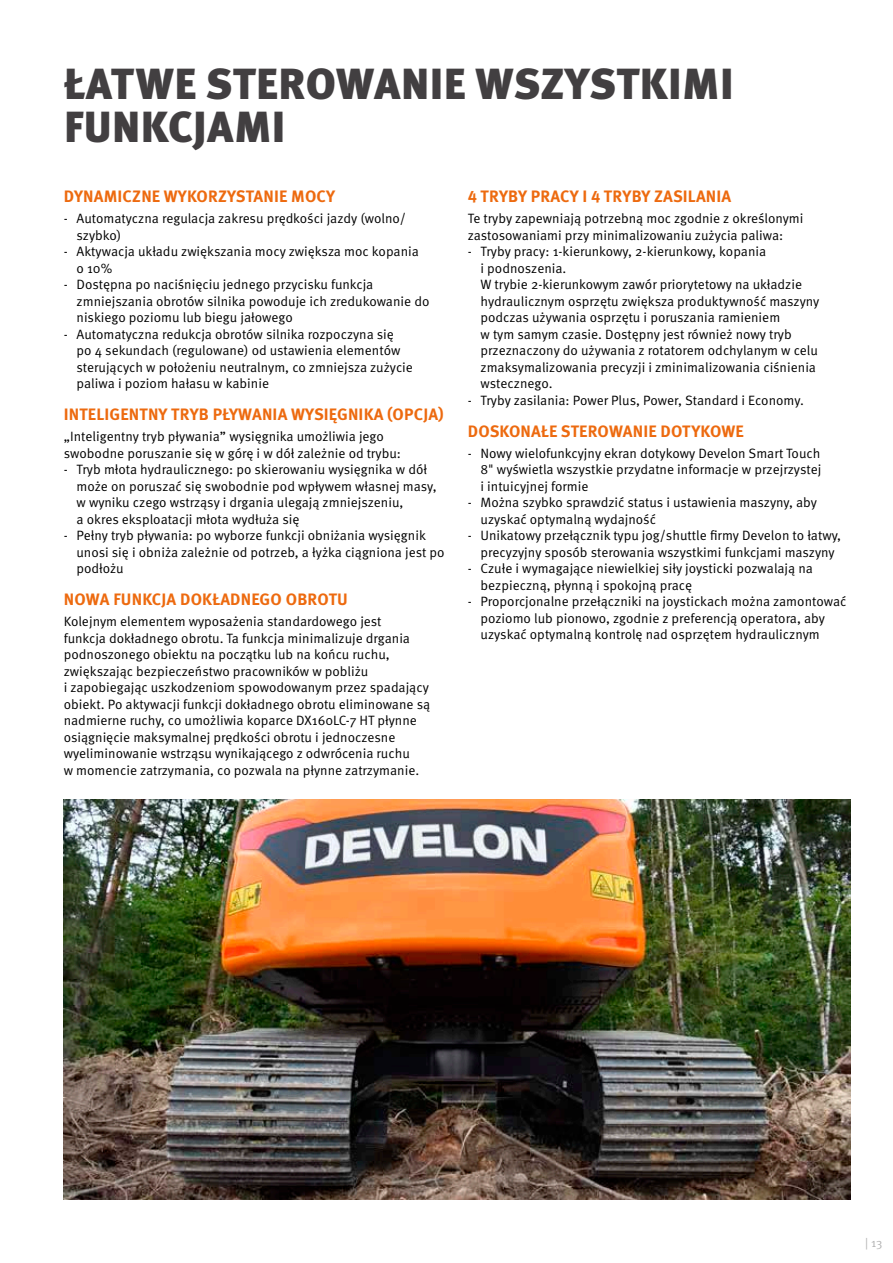
<style>
.page{position:relative;width:893px;height:1263px;background:#fff}
.page>*{position:absolute;margin:0;border:0;box-sizing:border-box;transform-origin:0 0}
.t1{font:900 43.5px/43.5px "Meta Pro";letter-spacing:.01em;color:#423f41}
.t2{font:700 16.5px "Meta Pro";letter-spacing:.01em;color:#ed6a0f}
.t3{font:13.5px/16.5px "Meta Pro Norm";color:#000}
.t4{font:12px "Meta Pro Norm";color:#b2b2b2}
</style>
<div class="page">
<img style="left:64px;top:799px;width:786px;height:400px">
<h1 class="t1" style="left:64px;top:60px;width:671px">ŁATWE STEROWANIE WSZYSTKIMI<br>FUNKCJAMI</h1>
<p class="t2" style="left:64px;top:184px;width:273px">DYNAMICZNE WYKORZYSTANIE MOCY</p>
<p class="t3" style="left:77px;top:209px;width:331px;text-indent:-13px">- Automatyczna regulacja zakresu prędkości jazdy (wolno/ szybko)</p>
<p class="t3" style="left:77px;top:242px;width:344px;text-indent:-13px">- Aktywacja układu zwiększania mocy zwiększa moc kopania o 10%</p>
<p class="t3" style="left:77px;top:275px;width:354px;text-indent:-13px">- Dostępna po naciśnięciu jednego przycisku funkcja zmniejszania obrotów silnika powoduje ich zredukowanie do niskiego poziomu lub biegu jałowego</p>
<p class="t3" style="left:77px;top:325px;width:338px;text-indent:-13px">- Automatyczna redukcja obrotów silnika rozpoczyna się<br>po 4 sekundach (regulowane) od ustawienia elementów sterujących w położeniu neutralnym, co zmniejsza zużycie paliwa i poziom hałasu w kabinie</p>
<p class="t2" style="left:64px;top:402px;width:381px">INTELIGENTNY TRYB PŁYWANIA WYSIĘGNIKA (OPCJA)</p>
<p class="t3" style="left:64px;top:427px;width:339px">„Inteligentny tryb pływania” wysięgnika umożliwia jego swobodne poruszanie się w górę i w dół zależnie od trybu:</p>
<p class="t3" style="left:77px;top:460px;width:362px;text-indent:-13px">- Tryb młota hydraulicznego: po skierowaniu wysięgnika w dół może on poruszać się swobodnie pod wpływem własnej masy, w wyniku czego wstrząsy i drgania ulegają zmniejszeniu,<br>a okres eksploatacji młota wydłuża się</p>
<p class="t3" style="left:77px;top:526px;width:369px;text-indent:-13px">- Pełny tryb pływania: po wyborze funkcji obniżania wysięgnik unosi się i obniża zależnie od potrzeb, a łyżka ciągniona jest po podłożu</p>
<p class="t2" style="left:64px;top:587px;width:285px">NOWA FUNKCJA DOKŁADNEGO OBROTU</p>
<p class="t3" style="left:64px;top:612px;width:368px">Kolejnym elementem wyposażenia standardowego jest<br>funkcja dokładnego obrotu. Ta funkcja minimalizuje drgania podnoszonego obiektu na początku lub na końcu ruchu, zwiększając bezpieczeństwo pracowników w pobliżu<br>i zapobiegając uszkodzeniom spowodowanym przez spadający obiekt. Po aktywacji funkcji dokładnego obrotu eliminowane są nadmierne ruchy, co umożliwia koparce DX160LC-7 HT płynne osiągnięcie maksymalnej prędkości obrotu i jednoczesne wyeliminowanie wstrząsu wynikającego z odwrócenia ruchu<br>w momencie zatrzymania, co pozwala na płynne zatrzymanie.</p>
<p class="t2" style="left:468px;top:184px;width:265px">4 TRYBY PRACY I 4 TRYBY ZASILANIA</p>
<p class="t3" style="left:468px;top:209px;width:337px">Te tryby zapewniają potrzebną moc zgodnie z określonymi zastosowaniami przy minimalizowaniu zużycia paliwa:</p>
<p class="t3" style="left:480px;top:242px;width:340px;text-indent:-13px">- Tryby pracy: 1-kierunkowy, 2-kierunkowy, kopania<br>i podnoszenia.<br>W trybie 2-kierunkowym zawór priorytetowy na układzie hydraulicznym osprzętu zwiększa produktywność maszyny podczas używania osprzętu i poruszania ramieniem<br>w tym samym czasie. Dostępny jest również nowy tryb przeznaczony do używania z rotatorem odchylanym w celu zmaksymalizowania precyzji i zminimalizowania ciśnienia wstecznego.</p>
<p class="t3" style="left:468px;top:391px;width:338px">- Tryby zasilania: Power Plus, Power, Standard i Economy.</p>
<p class="t2" style="left:468px;top:418px;width:277px">DOSKONAŁE STEROWANIE DOTYKOWE</p>
<p class="t3" style="left:480px;top:444px;width:342px;text-align:justify;text-indent:-13px">- Nowy wielofunkcyjny ekran dotykowy Develon Smart Touch 8" wyświetla wszystkie przydatne informacje w przejrzystej i intuicyjnej formie</p>
<p class="t3" style="left:480px;top:493px;width:338px;text-indent:-13px">- Można szybko sprawdzić status i ustawienia maszyny, aby uzyskać optymalną wydajność</p>
<p class="t3" style="left:468px;top:526px;width:375px;text-align:center">- Unikatowy przełącznik typu jog/shuttle firmy Develon to łatwy, precyzyjny sposób sterowania wszystkimi funkcjami maszyny</p>
<p class="t3" style="left:480px;top:559px;width:334px;text-indent:-13px">- Czułe i wymagające niewielkiej siły joysticki pozwalają na bezpieczną, płynną i spokojną pracę</p>
<p class="t3" style="left:480px;top:592px;width:367px;text-indent:-13px">- Proporcjonalne przełączniki na joystickach można zamontować poziomo lub pionowo, zgodnie z preferencją operatora, aby uzyskać optymalną kontrolę nad osprzętem hydraulicznym</p>
<p class="t4" style="left:865px;top:1233px;width:19px">| 13</p>
</div>
